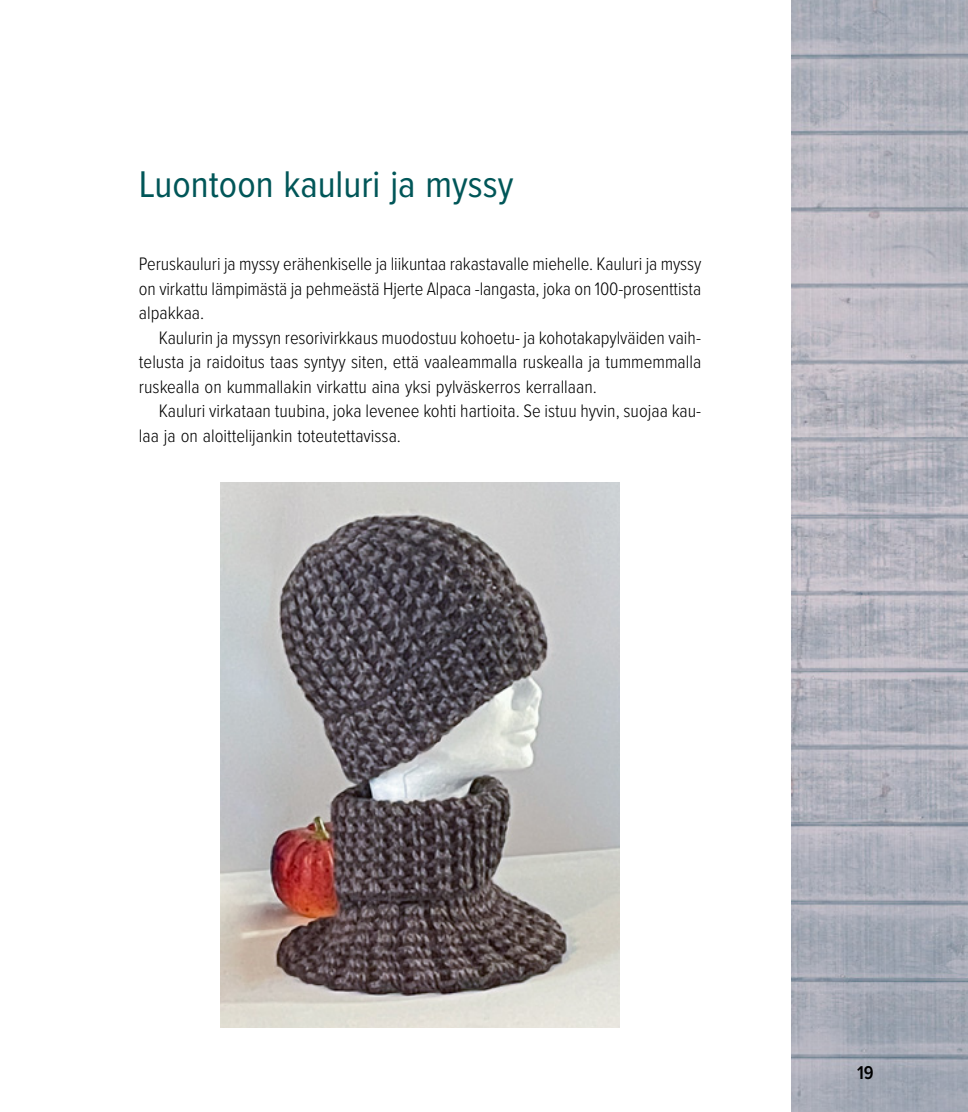
<style>
.page{position:relative;width:968px;height:1112px;background:#fff}
.page>*{position:absolute;margin:0;border:0;box-sizing:border-box;transform-origin:0 0}
.t1{font:38.5px "Proxima Nova Cond";color:#005658}
.t2{font:600 19.25px "Proxima Nova Cond";color:#000}
.t3{font:300 18.72px/24.5px "Proxima Nova Cond";color:#000;text-align:justify}
</style>
<div class="page">
<img style="left:791px;top:0;width:176px;height:1111px">
<img style="left:221px;top:483px;width:398px;height:544px">
<h1 class="t1" style="left:139px;top:155px;width:376px">Luontoon kauluri ja myssy</h1>
<p class="t3" style="left:139px;top:251px;width:564px">Peruskauluri ja myssy erähenkiselle ja liikuntaa rakastavalle miehelle. Kauluri ja myssy on virkattu lämpimästä ja pehmeästä Hjerte Alpaca -langasta, joka on 100-prosenttista alpakkaa.</p>
<p class="t3" style="left:139px;top:324px;width:563px;text-indent:20px">Kaulurin ja myssyn resorivirkkaus muodostuu kohoetu- ja kohotakapylväiden vaih&shy;telusta ja raidoitus taas syntyy siten, että vaaleammalla ruskealla ja tummemmalla ruskealla on kummallakin virkattu aina yksi pylväskerros kerrallaan.</p>
<p class="t3" style="left:139px;top:398px;width:563px;text-indent:20px">Kauluri virkataan tuubina, joka levenee kohti hartioita. Se istuu hyvin, suojaa kau&shy;laa ja on aloittelijankin toteutettavissa.</p>
<p class="t2" style="left:856px;top:1058px;width:18px">19</p>
</div>
